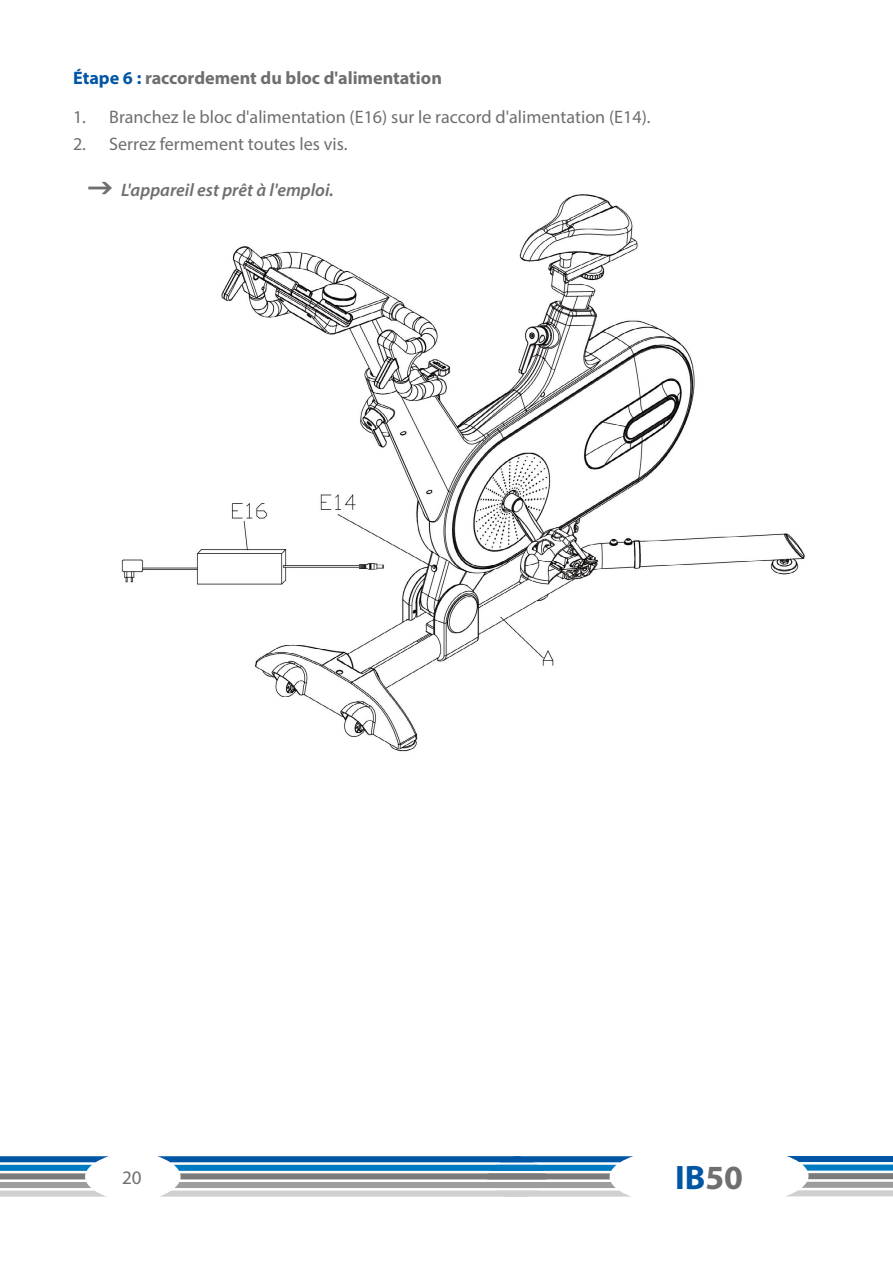
<style>
.page{position:relative;width:893px;height:1263px;background:#fff}
.page>*{position:absolute;margin:0;border:0;box-sizing:border-box;transform-origin:0 0}
.t1{font:700 34.05px "Myriad Pro";color:#0056a4}
.t2{font:19.05px "Myriad Pro";color:#706f6f}
.t3{font:18.15px "Myriad Pro";color:#706f6f}
.t4{font:700 18.15px "Myriad Pro";color:#706f6f}
.t5{font:italic 600 18.15px "Myriad Pro";color:#706f6f}
.s1{color:#0056a4}
.s2{color:#706f6f}
</style>
<div class="page">
<img style="left:121px;top:194px;width:684px;height:558px">
<svg style="left:787px;top:1156px;width:106px;height:40px"></svg>
<svg style="left:0;top:1156px;width:109px;height:40px"></svg>
<svg style="left:157px;top:1156px;width:476px;height:40px"></svg>
<p class="t4" style="left:73px;top:66px;width:370px"><span class="s1">Étape 6 :</span> raccordement du bloc d'alimentation</p>
<p class="t3" style="left:73px;top:106px;width:579px">1. Branchez le bloc d'alimentation (E16) sur le raccord d'alimentation (E14).</p>
<p class="t3" style="left:73px;top:133px;width:276px">2. Serrez fermement toutes les vis.</p>
<p class="t5" style="left:85px;top:178px;width:250px">→ L'appareil est prêt à l'emploi.</p>
<p class="t2" style="left:122px;top:1166px;width:21px">20</p>
<h1 class="t1" style="left:675px;top:1155px;width:69px">IB<span class="s2">50</span></h1>
</div>
